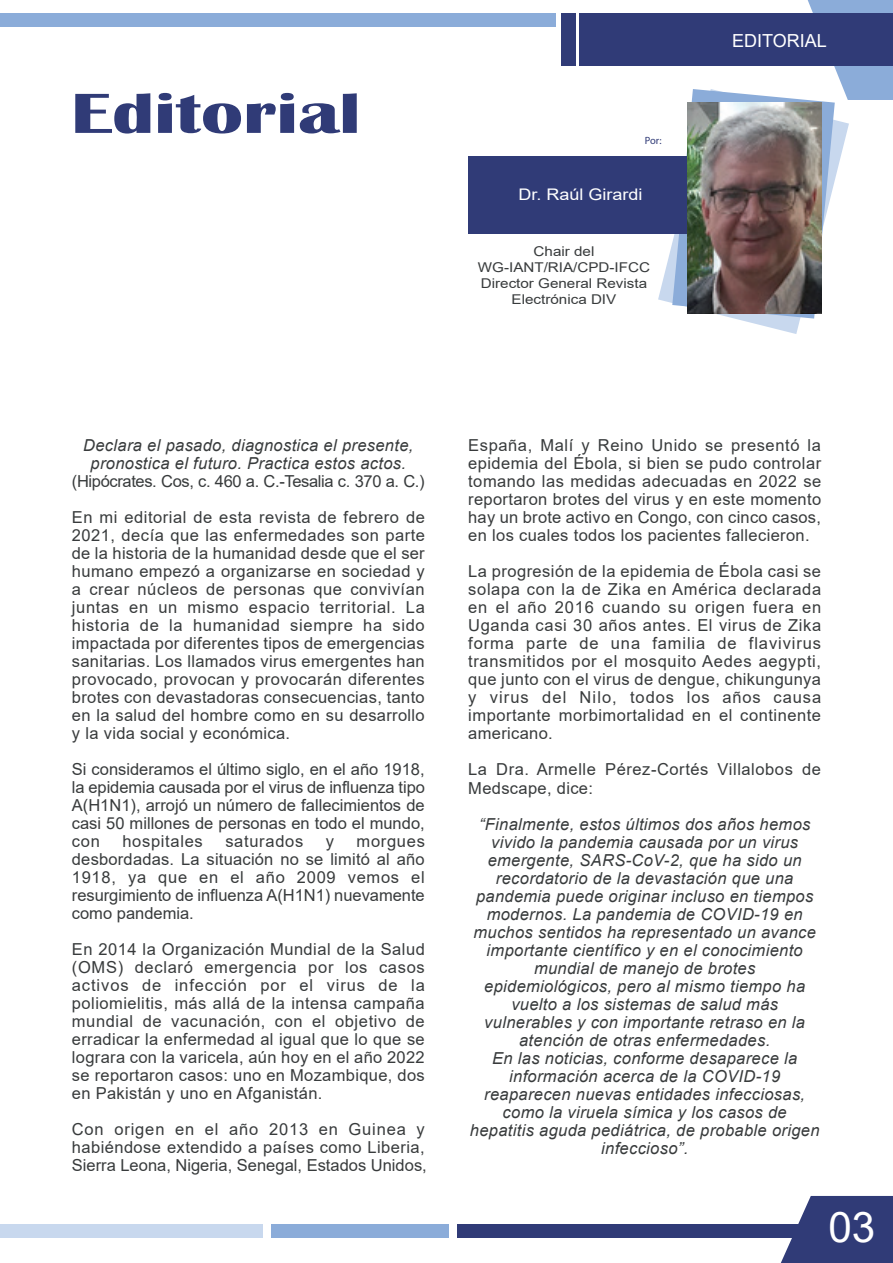
<style>
.page{position:relative;width:893px;height:1263px;background:#fff}
.page>*{position:absolute;margin:0;border:0;box-sizing:border-box;transform-origin:0 0}
.t1{font:700 58.5px "Britannic";color:#303b77;scale:1.33 1}
.t2{font:42.15px "Arial";color:#fff}
.t3{font:18px "Arial";color:#fff}
.t4{font:16.5px/18px "Arial";letter-spacing:.02em;color:#383b3c;text-align:justify}
.t5{font:italic 16.5px/18px "Arial";letter-spacing:.02em;color:#383b3c;text-align:center}
.t6{font:16.5px "Arial";letter-spacing:.04em;color:#383b3c}
.t7{font:16.05px "Arial";color:#fff;scale:1.13 1}
.t8{font:13.5px/16px "Arial";color:#383b3c;text-align:center;scale:1.13 1}
.t9{font:10.5px "Myriad Pro";color:#303b77}
.s1{font-style:normal}
</style>
<div class="page">
<div style="left:579px;top:13px;width:314px;height:53px;background:#303b77"></div>
<div style="left:561px;top:13px;width:15px;height:53px;background:#303b77"></div>
<div style="left:0;top:13px;width:555px;height:14px;background:#8bacd9"></div>
<div style="left:457px;top:1224px;width:354px;height:14px;background:#303b77"></div>
<div style="left:271px;top:1224px;width:178px;height:14px;background:#8bacd9"></div>
<div style="left:0;top:1224px;width:262px;height:14px;background:#c8d8ee"></div>
<svg style="left:781px;top:1196px;width:112px;height:67px"></svg>
<svg style="left:658px;top:245px;width:142px;height:89px"></svg>
<svg style="left:672px;top:0;width:221px;height:319px"></svg>
<div style="left:468px;top:156px;width:220px;height:78px;background:#303b77"></div>
<img style="left:687px;top:103px;width:135px;height:210px">
<p class="t1" style="left:71px;top:80px;width:219px">Editorial</p>
<p class="t9" style="left:645px;top:134px;width:18px">Por:</p>
<p class="t7" style="left:518px;top:184px;width:111px">Dr. Raúl Girardi</p>
<p class="t8" style="left:478px;top:243px;width:154px">Chair del<br>WG-IANT/RIA/CPD-IFCC<br>Director General Revista<br>Electrónica DIV</p>
<p class="t3" style="left:732px;top:28px;width:96px">EDITORIAL</p>
<p class="t5" style="left:72px;top:437px;width:354px">Declara el pasado, diagnostica el presente, pronostica el futuro. Practica estos actos. <span class="s1">(Hipócrates. Cos, c. 460 a. C.-Tesalia c. 370 a. C.)</span></p>
<p class="t4" style="left:72px;top:508px;width:355px">En mi editorial de esta revista de febrero de 2021, decía que las enfermedades son parte de la historia de la humanidad desde que el ser humano empezó a organizarse en sociedad y a crear núcleos de personas que convivían juntas en un mismo espacio territorial. La historia de la humanidad siempre ha sido impactada por diferentes tipos de emergencias sanitarias. Los llamados virus emergentes han provocado, provocan y provocarán diferentes brotes con devastadoras consecuencias, tanto en la salud del hombre como en su desarrollo y la vida social y económica.</p>
<p class="t4" style="left:72px;top:760px;width:355px">Si consideramos el último siglo, en el año 1918, la epidemia causada por el virus de influenza tipo A(H1N1), arrojó un número de fallecimientos de casi 50 millones de personas en todo el mundo, con</p>
<p class="t6" style="left:122px;top:830px;width:82px">hospitales</p>
<p class="t6" style="left:225px;top:830px;width:79px">saturados</p>
<p class="t4" style="left:326px;top:832px;width:10px">y</p>
<p class="t4" style="left:72px;top:832px;width:355px;text-indent:285px">morgues desbordadas. La situación no se limitó al año 1918, ya que en el año 2009 vemos el resurgimiento de influenza A(H1N1) nuevamente como pandemia.</p>
<p class="t4" style="left:72px;top:940px;width:355px">En 2014 la Organización Mundial de la Salud (OMS) declaró emergencia por los casos activos de infección por el virus de la poliomielitis, más allá de la intensa campaña mundial de vacunación, con el objetivo de erradicar la enfermedad al igual que lo que se lograra con la varicela, aún hoy en el año 2022 se reportaron casos: uno en Mozambique, dos en Pakistán y uno en Afganistán.</p>
<p class="t4" style="left:72px;top:1120px;width:356px;text-align:left">Con origen en el año 2013 en Guinea y habiéndose extendido a países como Liberia,<br>Sierra Leona, Nigeria, Senegal, Estados Unidos,</p>
<p class="t4" style="left:468px;top:436px;width:354px">España, Malí y Reino Unido se presentó la epidemia del Ébola, si bien se pudo controlar tomando las medidas adecuadas en 2022 se reportaron brotes del virus y en este momento hay un brote activo en Congo, con cinco casos, en los cuales todos los pacientes fallecieron.</p>
<p class="t4" style="left:468px;top:562px;width:355px">La progresión de la epidemia de Ébola casi se solapa con la de Zika en América declarada en el año 2016 cuando su origen fuera en Uganda casi 30 años antes. El virus de Zika forma parte de una familia de flavivirus transmitidos por el mosquito Aedes aegypti, que junto con el virus de dengue, chikungunya y virus del Nilo, todos los años causa importante morbimortalidad en el continente americano.</p>
<p class="t4" style="left:468px;top:760px;width:354px">La Dra. Armelle Pérez-Cortés Villalobos de<br>Medscape, dice:</p>
<p class="t5" style="left:470px;top:815px;width:351px">“Finalmente, estos últimos dos años hemos vivido la pandemia causada por un virus emergente, SARS-CoV-2, que ha sido un recordatorio de la devastación que una pandemia puede originar incluso en tiempos modernos. La pandemia de COVID-19 en muchos sentidos ha representado un avance importante científico y en el conocimiento mundial de manejo de brotes epidemiológicos, pero al mismo tiempo ha vuelto a los sistemas de salud más vulnerables y con importante retraso en la atención de otras enfermedades.<br>En las noticias, conforme desaparece la información acerca de la COVID-19 reaparecen nuevas entidades infecciosas, como la viruela símica y los casos de hepatitis aguda pediátrica, de probable origen infeccioso”.</p>
<p class="t2" style="left:828px;top:1198px;width:48px">03</p>
</div>
